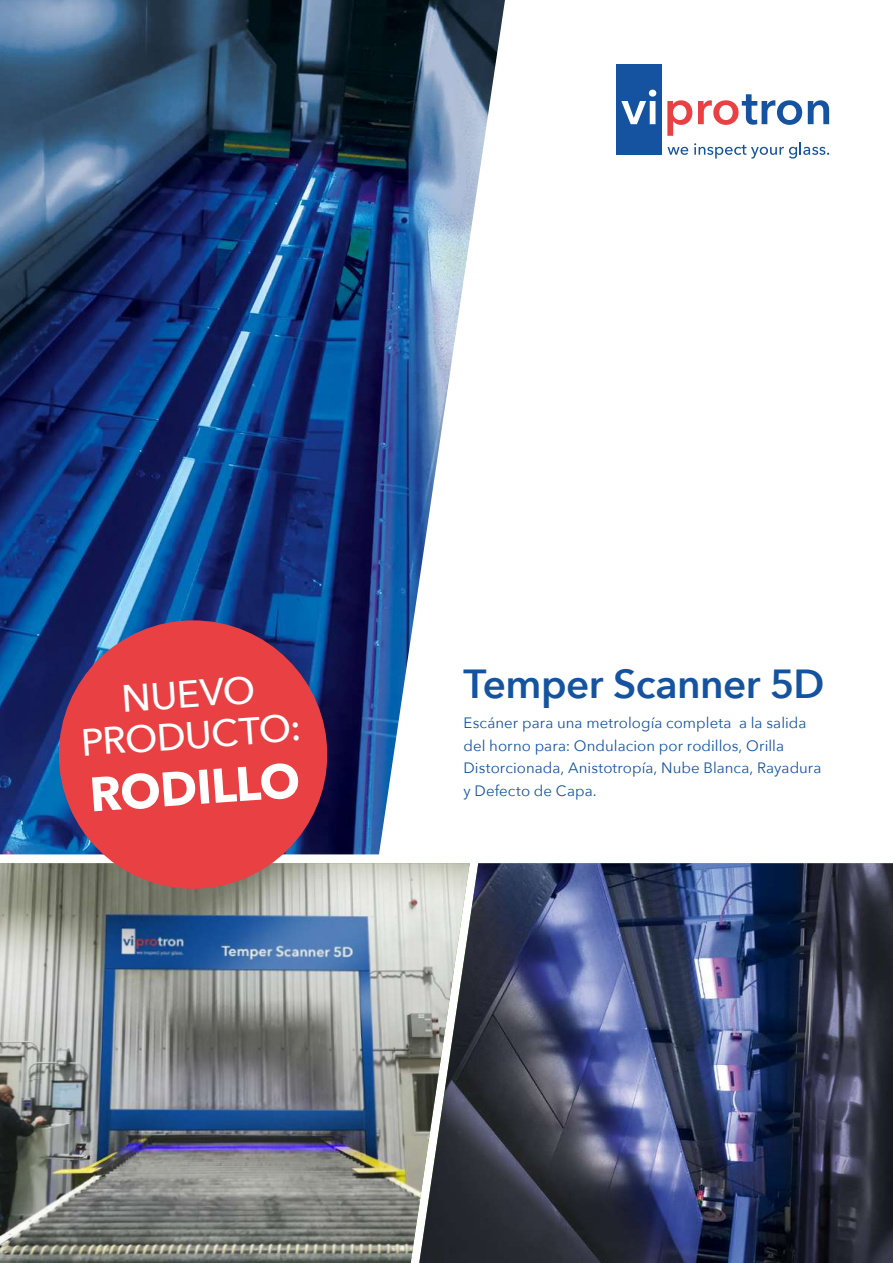
<style>
.page{position:relative;width:893px;height:1263px;background:#fff}
.page>*{position:absolute;margin:0;border:0;box-sizing:border-box;transform-origin:0 0}
.t1{font:700 47.85px "Avenir Next";color:#fff}
.t2{font:600 40.5px "Avenir Next";letter-spacing:-.015em;color:#1553a1}
.t3{font:500 37.95px/41.2px "Avenir Next";color:#fff;text-align:center}
.t4{font:15px/22.5px "Avenir Next";letter-spacing:.005em;color:#1553a1}
</style>
<div class="page">
<img style="left:470px;top:863px;width:423px;height:400px">
<img style="left:0;top:0;width:505px;height:854px">
<img style="left:0;top:863px;width:470px;height:400px">
<div style="left:617px;top:64px;width:45px;height:91px;background:#1553a1"></div>
<svg style="left:667px;top:147px;width:21px;height:8px"></svg>
<svg style="left:694px;top:142px;width:135px;height:17px"></svg>
<svg style="left:621px;top:90px;width:35px;height:34px"></svg>
<svg style="left:667px;top:100px;width:25px;height:36px"></svg>
<svg style="left:698px;top:94px;width:104px;height:31px"></svg>
<svg style="left:808px;top:100px;width:21px;height:24px"></svg>
<div style="left:59px;top:620px;width:268px;height:269px;background:#e84043;border-radius:50%"></div>
<h3 class="t3" style="left:77px;top:680px;width:222px;rotate:-4deg">NUEVO<br>PRODUCTO:</h3>
<h1 class="t1" style="left:87px;top:753px;width:212px;rotate:-4deg">RODILLO</h1>
<h2 class="t2" style="left:463px;top:649px;width:362px">Temper Scanner 5D</h2>
<p class="t4" style="left:463px;top:711px;width:360px">Escáner para una metrología completa a la salida del horno para: Ondulacion por rodillos, Orilla Distorcionada, Anistotropía, Nube Blanca, Rayadura y Defecto de Capa.</p>
</div>
